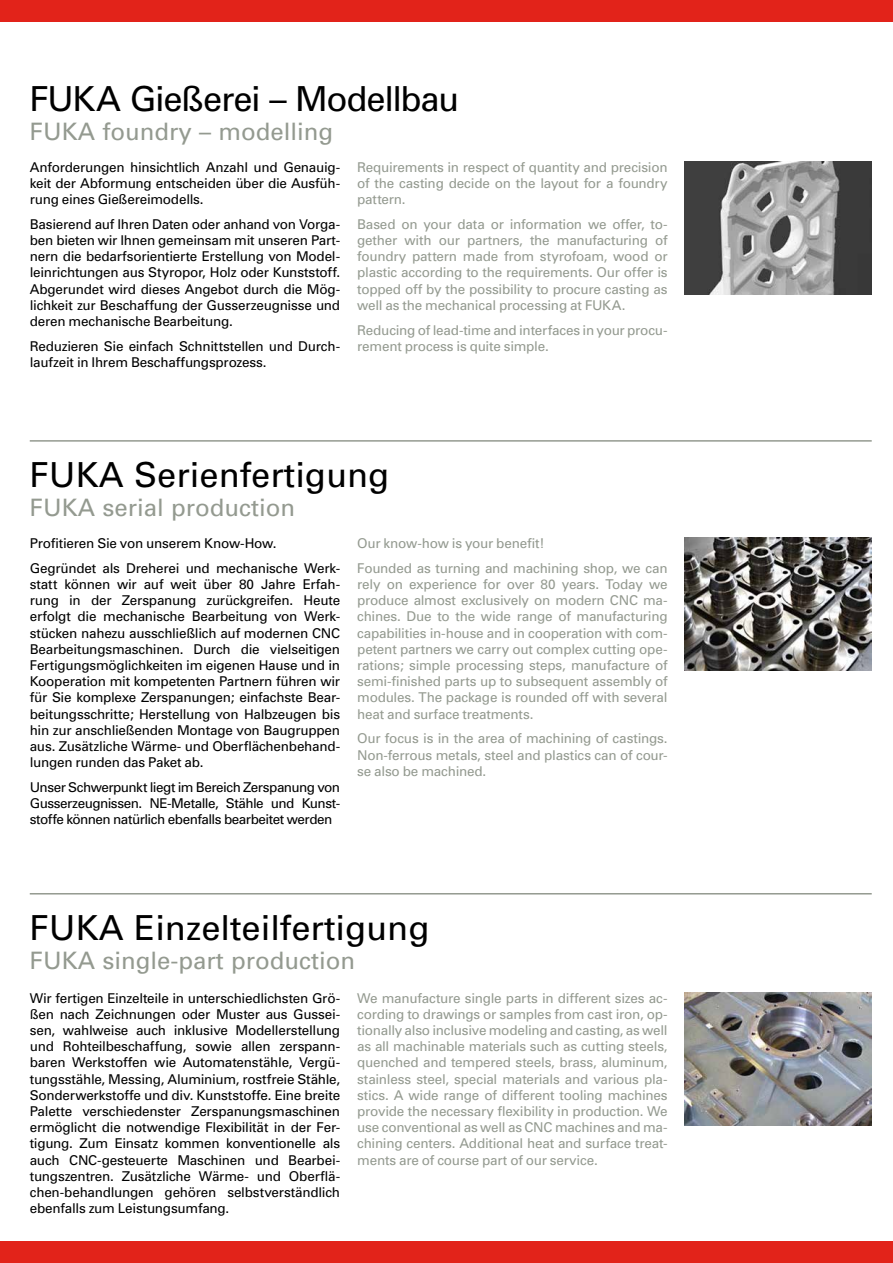
<style>
.page{position:relative;width:893px;height:1263px;background:#fff}
.page>*{position:absolute;margin:0;border:0;box-sizing:border-box;transform-origin:0 0}
.t1{font:34.5px "Univers";color:#000}
.t2{font:34.5px "Univers";letter-spacing:-.035em;color:#000}
.t3{font:24px "Univers";color:#949a90}
.t4{font:13.5px/16.2px "Univers";letter-spacing:-.02em;color:#000;text-align:justify}
.t5{font:13.5px/16.2px "Univers";letter-spacing:-.015em;color:#949a90;text-align:justify}
</style>
<div class="page">
<div style="left:0;top:1242px;width:893px;height:21px;background:#e2231a"></div>
<div style="left:0;top:0;width:893px;height:21px;background:#e2231a"></div>
<img style="left:685px;top:538px;width:187px;height:133px">
<hr style="left:30px;top:440px;width:842px;height:2px;background:#949a90">
<hr style="left:30px;top:893px;width:842px;height:1px;background:#949a90">
<img style="left:685px;top:162px;width:187px;height:132px">
<img style="left:685px;top:992px;width:187px;height:133px">
<h1 class="t2" style="left:30px;top:79px;width:431px">FUKA Gießerei – Modellbau</h1>
<h2 class="t3" style="left:30px;top:117px;width:305px">FUKA foundry – modelling</h2>
<p class="t4" style="left:30px;top:159px;width:312px">Anforderungen hinsichtlich Anzahl und Genauig&shy;keit der Abformung entscheiden über die Ausfüh&shy;rung eines Gießereimodells.</p>
<p class="t4" style="left:30px;top:216px;width:312px">Basierend auf Ihren Daten oder anhand von Vorga&shy;ben bieten wir Ihnen gemeinsam mit unseren Part&shy;nern die bedarfsorientierte Erstellung von Model&shy;leinrichtungen aus Styropor, Holz oder Kunststoff.<br>Abgerundet wird dieses Angebot durch die Mög&shy;lichkeit zur Beschaffung der Gusserzeugnisse und deren mechanische Bearbeitung.</p>
<p class="t4" style="left:30px;top:338px;width:312px">Reduzieren Sie einfach Schnittstellen und Durch&shy;laufzeit in Ihrem Beschaffungsprozess.</p>
<p class="t5" style="left:357px;top:159px;width:312px">Requirements in respect of quantity and precision of the casting decide on the layout for a foundry pattern.</p>
<p class="t5" style="left:357px;top:216px;width:312px">Based on your data or information we offer, to&shy;gether with our partners, the manufacturing of foundry pattern made from styrofoam, wood or plastic according to the requirements. Our offer is topped off by the possibility to procure casting as well as the mechanical processing at FUKA.</p>
<p class="t5" style="left:357px;top:322px;width:312px">Reducing of lead-time and interfaces in your procu&shy;rement process is quite simple.</p>
<h1 class="t1" style="left:30px;top:455px;width:361px">FUKA Serienfertigung</h1>
<h2 class="t3" style="left:30px;top:494px;width:267px">FUKA serial production</h2>
<p class="t4" style="left:30px;top:531px;width:312px;line-height:24.8px">Profitieren Sie von unserem Know-How.<br>Gegründet als Dreherei und mechanische Werk-</p>
<p class="t4" style="left:30px;top:576px;width:312px">statt können wir auf weit über 80 Jahre Erfah&shy;rung in der Zerspanung zurückgreifen. Heute erfolgt die mechanische Bearbeitung von Werk&shy;stücken nahezu ausschließlich auf modernen CNC Bearbeitungsmaschinen. Durch die vielseitigen Fertigungsmöglichkeiten im eigenen Hause und in Kooperation mit kompetenten Partnern führen wir für Sie komplexe Zerspanungen; einfachste Bear&shy;beitungsschritte; Herstellung von Halbzeugen bis hin zur anschließenden Montage von Baugruppen aus. Zusätzliche Wärme- und Oberflächenbehand&shy;lungen runden das Paket ab.</p>
<p class="t4" style="left:30px;top:779px;width:312px">Unser Schwerpunkt liegt im Bereich Zerspanung von Gusserzeugnissen. NE-Metalle, Stähle und Kunst&shy;stoffe können natürlich ebenfalls bearbeitet werden</p>
<p class="t5" style="left:357px;top:531px;width:312px;line-height:24.8px">Our know-how is your benefit!<br>Founded as turning and machining shop, we can</p>
<p class="t5" style="left:357px;top:576px;width:312px">rely on experience for over 80 years. Today we produce almost exclusively on modern CNC ma&shy;chines. Due to the wide range of manufacturing capabilities in-house and in cooperation with com&shy;petent partners we carry out complex cutting ope&shy;rations; simple processing steps, manufacture of semi-finished parts up to subsequent assembly of modules. The package is rounded off with several heat and surface treatments.</p>
<p class="t5" style="left:357px;top:730px;width:312px">Our focus is in the area of machining of castings.<br>Non-ferrous metals, steel and plastics can of cour&shy;se also be machined.</p>
<h1 class="t1" style="left:30px;top:908px;width:401px">FUKA Einzelteilfertigung</h1>
<h2 class="t3" style="left:30px;top:946px;width:327px">FUKA single-part production</h2>
<p class="t4" style="left:30px;top:990px;width:312px">Wir fertigen Einzelteile in unterschiedlichsten Grö&shy;ßen nach Zeichnungen oder Muster aus Gussei&shy;sen, wahlweise auch inklusive Modellerstellung und Rohteilbeschaffung, sowie allen zerspann&shy;baren Werkstoffen wie Automatenstähle, Vergü&shy;tungsstähle, Messing, Aluminium, rostfreie Stähle, Sonderwerkstoffe und div. Kunststoffe. Eine breite Palette verschiedenster Zerspanungsmaschinen ermöglicht die notwendige Flexibilität in der Fer&shy;tigung. Zum Einsatz kommen konventionelle als auch CNC-gesteuerte Maschinen und Bearbei&shy;tungszentren. Zusätzliche Wärme- und Oberflä&shy;chen-behandlungen gehören selbstverständlich ebenfalls zum Leistungsumfang.</p>
<p class="t5" style="left:357px;top:990px;width:312px">We manufacture single parts in different sizes ac&shy;cording to drawings or samples from cast iron, op&shy;tionally also inclusive modeling and casting, as well as all machinable materials such as cutting steels, quenched and tempered steels, brass, aluminum, stainless steel, special materials and various pla&shy;stics. A wide range of different tooling machines provide the necessary flexibility in production. We use conventional as well as CNC machines and ma&shy;chining centers. Additional heat and surface treat&shy;ments are of course part of our service.</p>
</div>
